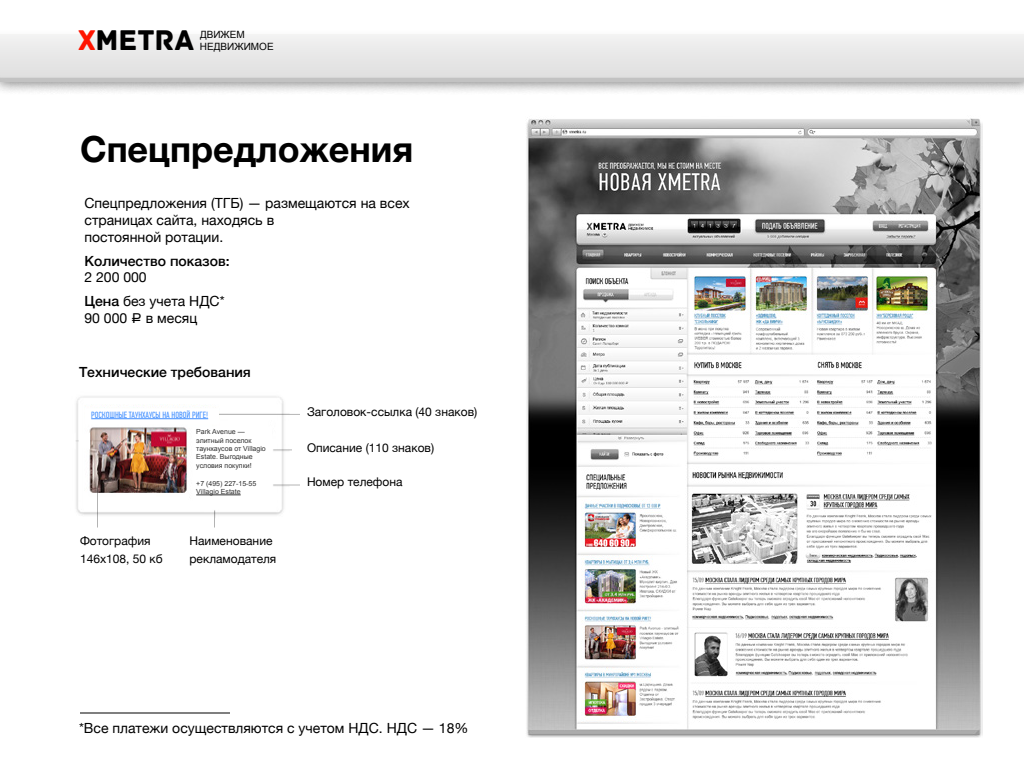
<style>
.page{position:relative;width:1024px;height:768px;background:#fff}
.page>*{position:absolute;margin:0;border:0;box-sizing:border-box;transform-origin:0 0}
.t1{font:700 36px "Helvetica Neue";color:#000}
.t2{font:30px "Archive";color:#000}
.t3{font:14px/16.8px "Helvetica Neue";color:#000}
.t4{font:500 14px "Helvetica Neue";color:#000}
.t5{font:12px/18px "Helvetica Neue";color:#000}
.t6{font:10px/12px "Arial";color:#000}
.t7{font:9px "PF Din Text Comp Pro";color:#408eff}
.t8{font:7px/8.4px "Arial";color:#323232}
.s1{color:#ff1400}
.s2{font-weight:500}
.s3{font-family:"ALS Rubl"}
</style>
<div class="page">
<div style="left:0;top:0;width:1024px;height:95px;background:#000;opacity:.45"></div>
<div style="left:0;top:0;width:1024px;height:84px;background:#000;opacity:.24"></div>
<svg style="left:0;top:26px;width:1024px;height:52px"></svg>
<div style="left:0;top:34px;width:1024px;height:42px;background:#e8e8e8"></div>
<img style="left:526px;top:118px;width:456px;height:619px">
<img style="left:76px;top:396px;width:212px;height:121px">
<hr style="left:219px;top:414px;width:81px;height:1px;background:#000">
<hr style="left:238px;top:449px;width:54px;height:1px;background:#000">
<hr style="left:258px;top:485px;width:42px;height:1px;background:#000">
<hr style="left:97px;top:486px;width:1px;height:42px;background:#000">
<hr style="left:214px;top:493px;width:1px;height:35px;background:#000">
<div style="left:79px;top:433px;width:11px;height:16px;background:#fff"></div>
<hr style="left:80px;top:712px;width:150px;height:2px;background:#000">
<div style="left:84px;top:408px;width:135px;height:17px;background:#fff"></div>
<div style="left:192px;top:426px;width:81px;height:84px;background:#fff"></div>
<hr style="left:91px;top:418px;width:117px;height:1px;background:#408eff">
<hr style="left:196px;top:495px;width:45px;height:1px;background:#323232">
<h2 class="t2" style="left:78px;top:22px;width:118px"><span class="s1">X</span>METRA</h2>
<p class="t6" style="left:200px;top:29px;width:75px">Движем недвижимое</p>
<h1 class="t1" style="left:80px;top:121px;width:335px">Спецпредложения</h1>
<p class="t3" style="left:84px;top:195px;width:327px">Спецпредложения (ТГБ) — размещаются на всех страницах сайта, находясь в<br>постоянной ротации.</p>
<p class="t4" style="left:84px;top:249px;width:147px">Количество показов:</p>
<p class="t3" style="left:84px;top:266px;width:142px;line-height:24px">2 200 000<br><span class="s2">Цена</span> без учета НДС*</p>
<p class="t3" style="left:84px;top:311px;width:114px">90 000 <span class="s3">a</span> в месяц</p>
<p class="t4" style="left:79px;top:361px;width:173px">Технические требования</p>
<p class="t7" style="left:91px;top:409px;width:118px">Роскошные таунхаусы на новой риге!</p>
<p class="t8" style="left:196px;top:428px;width:71px">Park Avenue — элитный поселок таунхаусов от Villagio<br>Estate. Выгодные условия покупки!</p>
<p class="t8" style="left:196px;top:479px;width:62px">+7 (495) 227-15-55<br>Villagio Estate</p>
<p class="t5" style="left:80px;top:532px;width:84px">Фотография<br>146x108, 50 кб</p>
<p class="t5" style="left:190px;top:532px;width:88px">Наименование рекламодателя</p>
<p class="t5" style="left:307px;top:403px;width:172px">Заголовок-ссылка (40 знаков)</p>
<p class="t5" style="left:307px;top:439px;width:129px">Описание (110 знаков)</p>
<p class="t5" style="left:307px;top:473px;width:97px">Номер телефона</p>
<p class="t3" style="left:79px;top:720px;width:391px">*Все платежи осуществляются с учетом НДС. НДС — 18%</p>
</div>
